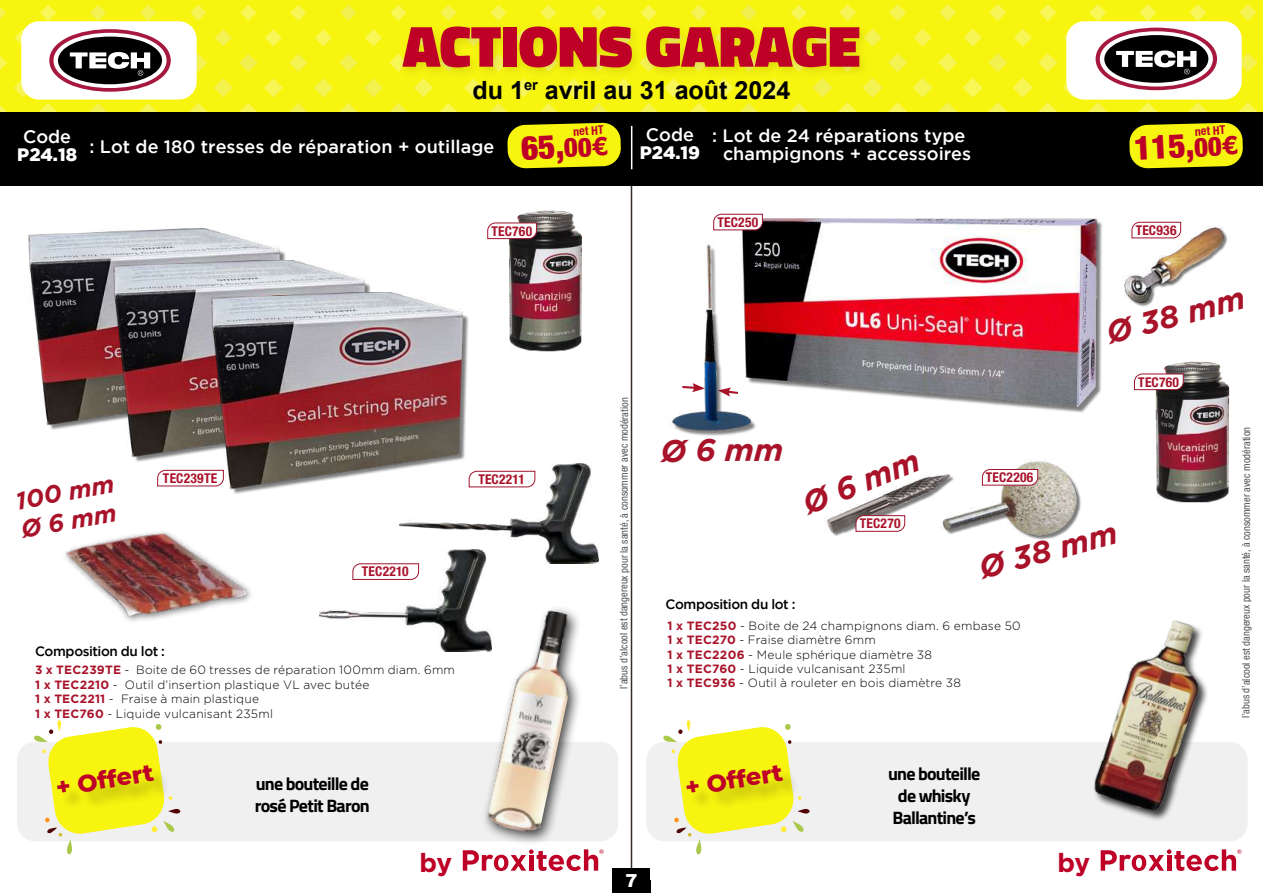
<style>
.page{position:relative;width:1263px;height:893px;background:#fff}
.page>*{position:absolute;margin:0;border:0;box-sizing:border-box;transform-origin:0 0}
.t1{font:900 58.8px "Titillium Web";color:#be0027}
.t2{font:900 condensed 33px "Helvetica Neue LT Std";color:#be0027}
.t3{font:italic 700 30.9px "Gotham";color:#a9132a}
.t4{font:700 26.25px "Gotham";color:#be0027}
.t5{font:700 25.05px "Arial";color:#000}
.t6{font:italic 700 24.3px/29.2px "Gotham";color:#a9132a}
.t7{font:800 24px "Montserrat";color:#be0027}
.t8{font:500 18px/18px "Gotham";color:#fff}
.t9{font:700 18px/21.6px "Titillium Web";letter-spacing:-.04em;color:#000}
.t10{font:900 18px "Gotham";color:#fff}
.t11{font:900 18px "Arial";color:#fff}
.t12{font:700 condensed 13.5px "Helvetica Neue LT Std";letter-spacing:.015em;color:#a9132a}
.t13{font:500 13.5px "Gotham";letter-spacing:-.03em;color:#000}
.t14{font:300 12px/14.4px "Gotham";letter-spacing:.015em;color:#000}
.t15{font:700 condensed 12px "Helvetica Neue LT Std";color:#be0027}
.t16{font:condensed 10.5px "Helvetica Neue LT Std";letter-spacing:-.005em;color:#525355}
.t17{font:6px "Arial";color:#fff}
.s1{font-size:26.4px}
.s2{font-weight:800;font-stretch:normal;font-size:26.4px}
.s3{font-weight:700;color:#a9132a}
</style>
<div class="page">
<div style="left:0;top:0;width:1263px;height:131px;background:#f7f410"></div>
<svg style="left:0;top:7px;width:6px;height:12px"></svg>
<svg style="left:40px;top:5px;width:16px;height:16px"></svg>
<svg style="left:90px;top:5px;width:16px;height:16px"></svg>
<svg style="left:140px;top:5px;width:16px;height:16px"></svg>
<svg style="left:190px;top:5px;width:16px;height:16px"></svg>
<svg style="left:240px;top:5px;width:16px;height:16px"></svg>
<svg style="left:290px;top:5px;width:16px;height:16px"></svg>
<svg style="left:340px;top:5px;width:16px;height:16px"></svg>
<svg style="left:390px;top:5px;width:16px;height:16px"></svg>
<svg style="left:440px;top:5px;width:17px;height:16px"></svg>
<svg style="left:490px;top:5px;width:17px;height:16px"></svg>
<svg style="left:540px;top:5px;width:17px;height:16px"></svg>
<svg style="left:590px;top:5px;width:17px;height:16px"></svg>
<svg style="left:641px;top:5px;width:16px;height:16px"></svg>
<svg style="left:691px;top:5px;width:16px;height:16px"></svg>
<svg style="left:741px;top:5px;width:16px;height:16px"></svg>
<svg style="left:791px;top:5px;width:16px;height:16px"></svg>
<svg style="left:839px;top:4px;width:17px;height:17px"></svg>
<svg style="left:889px;top:4px;width:17px;height:17px"></svg>
<svg style="left:939px;top:4px;width:17px;height:17px"></svg>
<svg style="left:989px;top:4px;width:17px;height:17px"></svg>
<svg style="left:1039px;top:4px;width:17px;height:17px"></svg>
<svg style="left:1089px;top:4px;width:17px;height:17px"></svg>
<svg style="left:1139px;top:4px;width:17px;height:17px"></svg>
<svg style="left:1189px;top:4px;width:17px;height:17px"></svg>
<svg style="left:1239px;top:4px;width:17px;height:17px"></svg>
<svg style="left:1101px;top:849px;width:141px;height:22px"></svg>
<svg style="left:463px;top:849px;width:141px;height:22px"></svg>
<hr style="left:631px;top:184px;width:1px;height:709px;background:#372e28">
<div style="left:0;top:113px;width:1263px;height:73px;background:#000"></div>
<hr style="left:631px;top:126px;width:1px;height:43px;background:#fff">
<div style="left:21px;top:21px;width:176px;height:79px;background:#fff;border-radius:18px"></div>
<div style="left:1066px;top:21px;width:176px;height:79px;background:#fff;border-radius:18px"></div>
<div style="left:17px;top:742px;width:601px;height:99px;background:#f0f0f0;border-radius:18px"></div>
<div style="left:646px;top:742px;width:602px;height:99px;background:#f0f0f0;border-radius:18px"></div>
<div style="left:613px;top:880px;width:37px;height:13px;background:#000"></div>
<svg style="left:34px;top:720px;width:146px;height:134px"></svg>
<div style="left:59px;top:768px;width:113px;height:43px;background:#000;opacity:.2"></div>
<svg style="left:663px;top:720px;width:146px;height:134px"></svg>
<div style="left:688px;top:768px;width:114px;height:43px;background:#000;opacity:.2"></div>
<div style="left:613px;top:868px;width:37px;height:24px;background:#000"></div>
<img style="left:64px;top:532px;width:183px;height:89px">
<img style="left:28px;top:229px;width:265px;height:201px">
<img style="left:97px;top:261px;width:274px;height:209px">
<img style="left:195px;top:292px;width:274px;height:202px">
<img style="left:499px;top:211px;width:83px;height:141px">
<svg style="left:487px;top:223px;width:50px;height:16px"></svg>
<svg style="left:157px;top:470px;width:67px;height:16px"></svg>
<div style="left:482px;top:605px;width:101px;height:241px;background:#000;opacity:.75"></div>
<img style="left:486px;top:606px;width:97px;height:229px">
<img style="left:825px;top:475px;width:116px;height:61px">
<img style="left:941px;top:460px;width:140px;height:79px">
<img style="left:671px;top:218px;width:430px;height:218px">
<div style="left:781px;top:242px;width:19px;height:18px;background:#000"></div>
<div style="left:754px;top:262px;width:8px;height:5px;background:#000"></div>
<div style="left:1125px;top:228px;width:103px;height:79px;background:#000;opacity:.5"></div>
<img style="left:1123px;top:225px;width:105px;height:80px">
<img style="left:1094px;top:620px;width:114px;height:200px">
<svg style="left:713px;top:214px;width:50px;height:16px"></svg>
<svg style="left:856px;top:515px;width:49px;height:17px"></svg>
<svg style="left:982px;top:469px;width:56px;height:16px"></svg>
<svg style="left:1131px;top:222px;width:50px;height:16px"></svg>
<img style="left:1146px;top:362px;width:83px;height:141px">
<svg style="left:1134px;top:374px;width:49px;height:16px"></svg>
<svg style="left:0;top:28px;width:1263px;height:140px"></svg>
<img style="left:400px;top:464px;width:198px;height:100px">
<img style="left:319px;top:550px;width:172px;height:101px">
<h3 class="t8" style="left:23px;top:127px;width:50px">Code</h3>
<h3 class="t10" style="left:17px;top:144px;width:61px">P24.18</h3>
<h1 class="t1" style="left:403px;top:3px;width:459px">ACTIONS GARAGE</h1>
<h3 class="t5" style="left:473px;top:73px;width:319px">du 1<sup>er</sup> avril au 31 août 2024</h3>
<h3 class="t8" style="left:89px;top:137px;width:406px">: Lot de 180 tresses de réparation + outillage</h3>
<p class="t15" style="left:573px;top:124px;width:32px;rotate:-3deg">net HT</p>
<p class="t15" style="left:1194px;top:124px;width:32px;rotate:-3deg">net HT</p>
<h3 class="t8" style="left:646px;top:125px;width:50px">Code</h3>
<h3 class="t10" style="left:640px;top:142px;width:62px">P24.19</h3>
<h3 class="t8" style="left:723px;top:126px;width:250px;text-indent:-11px">: Lot de 24 réparations type champignons + accessoires</h3>
<h2 class="t2" style="left:520px;top:127px;width:89px;rotate:-3deg">65,<span class="s1">00</span><span class="s2">€</span></h2>
<h2 class="t2" style="left:1133px;top:128px;width:106px;rotate:-3deg">115,<span class="s1">00</span><span class="s2">€</span></h2>
<p class="t12" style="left:491px;top:223px;width:42px">TEC760</p>
<p class="t12" style="left:717px;top:214px;width:42px">TEC250</p>
<p class="t17" style="left:755px;top:261px;width:8px">24</p>
<p class="t12" style="left:1136px;top:222px;width:42px">TEC936</p>
<h3 class="t3" style="left:1102px;top:316px;width:143px;rotate:-15deg">Ø 38 mm</h3>
<p class="t12" style="left:1138px;top:374px;width:42px">TEC760</p>
<h3 class="t6" style="left:13px;top:487px;width:101px;rotate:-11deg">100 mm<br>Ø 6 mm</h3>
<p class="t12" style="left:163px;top:470px;width:56px">TEC239TE</p>
<p class="t12" style="left:478px;top:471px;width:48px">TEC2211</p>
<p class="t12" style="left:362px;top:563px;width:48px">TEC2210</p>
<p class="t13" style="left:35px;top:643px;width:131px">Composition du lot :</p>
<p class="t14" style="left:35px;top:663px;width:421px"><span class="s3">3 x TEC239TE</span> - Boite de 60 tresses de réparation 100mm diam. 6mm <span class="s3">1 x TEC2210</span> - Outil d’insertion plastique VL avec butée<br><span class="s3">1 x TEC2211</span> - Fraise à main plastique<br><span class="s3">1 x TEC760</span> - Liquide vulcanisant 235ml</p>
<p class="t16" style="left:618px;top:689px;width:293px;rotate:-90deg">l’abus d’alcool est dangereux pour la santé, à consommer avec modération</p>
<h3 class="t3" style="left:660px;top:433px;width:124px;rotate:-1deg">Ø 6 mm</h3>
<h3 class="t3" style="left:797px;top:489px;width:124px;rotate:-22deg">Ø 6 mm</h3>
<p class="t12" style="left:860px;top:515px;width:42px">TEC270</p>
<p class="t13" style="left:665px;top:596px;width:131px">Composition du lot :</p>
<p class="t12" style="left:986px;top:469px;width:49px">TEC2206</p>
<h3 class="t3" style="left:975px;top:551px;width:143px;rotate:-15deg">Ø 38 mm</h3>
<p class="t14" style="left:668px;top:618px;width:355px"><span class="s3">1 x TEC250</span> - Boite de 24 champignons diam. 6 embase 50<br><span class="s3">1 x TEC270</span> - Fraise diamètre 6mm<br><span class="s3">1 x TEC2206</span> - Meule sphérique diamètre 38<br><span class="s3">1 x TEC760</span> - Liquide vulcanisant 235ml<br><span class="s3">1 x TEC936</span> - Outil à rouleter en bois diamètre 38</p>
<h3 class="t7" style="left:53px;top:770px;width:100px;rotate:-9deg">+ Offert</h3>
<h3 class="t7" style="left:683px;top:770px;width:100px;rotate:-9deg">+ Offert</h3>
<h3 class="t9" style="left:255px;top:772px;width:117px">une bouteille de rosé Petit Baron</h3>
<h3 class="t9" style="left:888px;top:762px;width:94px">une bouteille de whisky<br>Ballantine’s</h3>
<h3 class="t4" style="left:420px;top:845px;width:34px">by</h3>
<h3 class="t4" style="left:1057px;top:845px;width:34px">by</h3>
<h3 class="t11" style="left:625px;top:867px;width:14px">7</h3>
<p class="t16" style="left:1240px;top:718px;width:293px;rotate:-90deg">l’abus d’alcool est dangereux pour la santé, à consommer avec modération</p>
</div>
